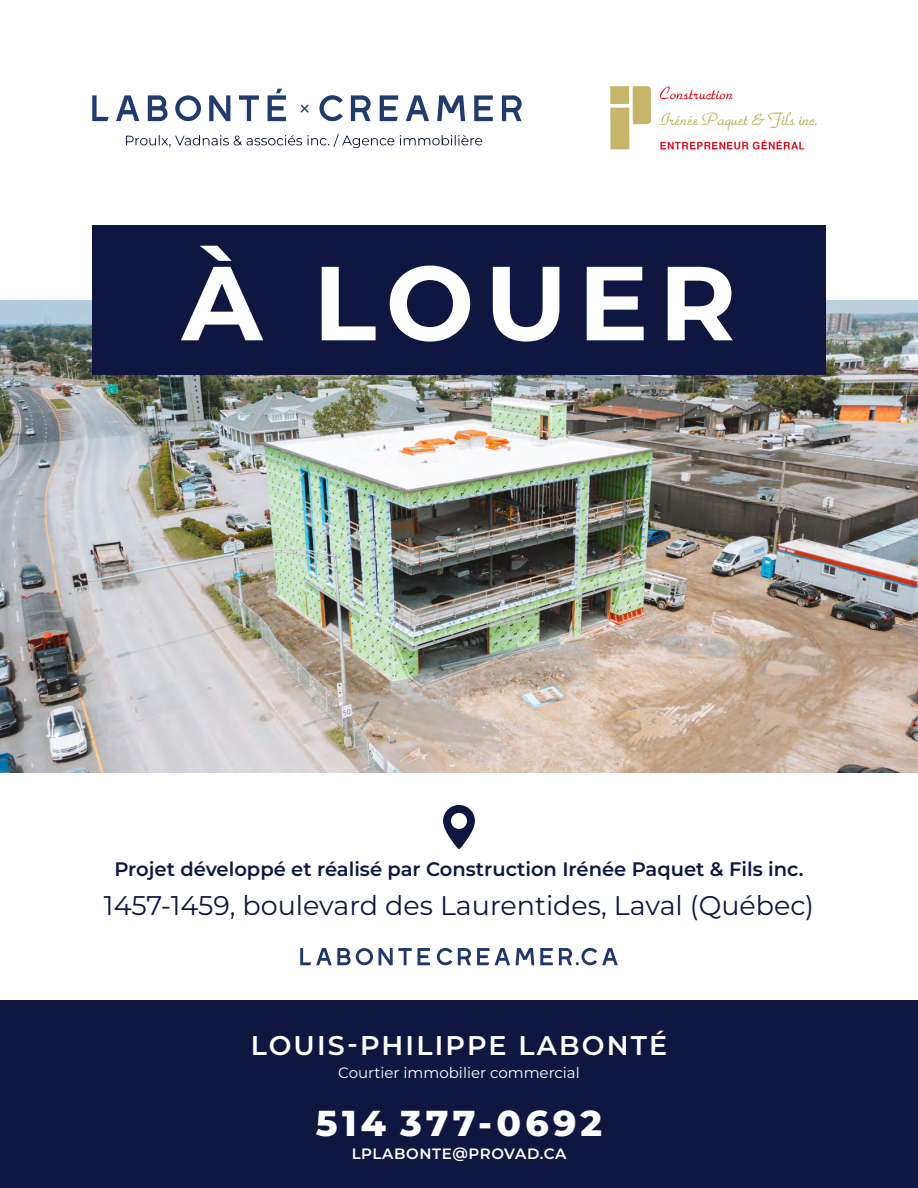
<style>
.page{position:relative;width:918px;height:1188px;background:#fff}
.page>*{position:absolute;margin:0;border:0;box-sizing:border-box;transform-origin:0 0}
.t1{font:700 105px "Montserrat";letter-spacing:.1em;color:#fff}
.t2{font:800 36px "Montserrat";letter-spacing:.12em;color:#fff}
.t3{font:27px "Montserrat";color:#0f1740}
.t4{font:600 27px "Montserrat";letter-spacing:.08em;color:#fff}
.t5{font:600 19.5px "Montserrat";color:#0f1740}
.t6{font:15px "Montserrat";color:#fff}
.t7{font:600 15px "Montserrat";letter-spacing:.04em;color:#fff}
</style>
<div class="page">
<div style="left:0;top:1000px;width:918px;height:188px;background:#0f1740"></div>
<img style="left:0;top:300px;width:918px;height:472px">
<svg style="left:92px;top:95px;width:17px;height:26px"></svg>
<svg style="left:116px;top:95px;width:23px;height:26px"></svg>
<svg style="left:148px;top:95px;width:20px;height:26px"></svg>
<svg style="left:175px;top:95px;width:26px;height:26px"></svg>
<svg style="left:209px;top:95px;width:21px;height:26px"></svg>
<svg style="left:239px;top:95px;width:20px;height:26px"></svg>
<svg style="left:319px;top:95px;width:24px;height:26px"></svg>
<svg style="left:351px;top:95px;width:20px;height:26px"></svg>
<svg style="left:380px;top:95px;width:18px;height:26px"></svg>
<svg style="left:474px;top:95px;width:19px;height:26px"></svg>
<svg style="left:406px;top:95px;width:23px;height:26px"></svg>
<svg style="left:437px;top:95px;width:28px;height:26px"></svg>
<svg style="left:502px;top:95px;width:20px;height:26px"></svg>
<svg style="left:268px;top:89px;width:18px;height:32px"></svg>
<svg style="left:301px;top:104px;width:8px;height:9px"></svg>
<svg style="left:126px;top:134px;width:356px;height:14px"></svg>
<div style="left:92px;top:225px;width:734px;height:150px;background:#0f1740"></div>
<svg style="left:443px;top:805px;width:32px;height:44px"></svg>
<svg style="left:300px;top:948px;width:112px;height:17px"></svg>
<svg style="left:418px;top:948px;width:12px;height:17px"></svg>
<svg style="left:437px;top:948px;width:15px;height:17px"></svg>
<svg style="left:458px;top:948px;width:13px;height:17px"></svg>
<svg style="left:477px;top:948px;width:12px;height:17px"></svg>
<svg style="left:540px;top:948px;width:13px;height:17px"></svg>
<svg style="left:495px;top:948px;width:15px;height:17px"></svg>
<svg style="left:516px;top:948px;width:18px;height:17px"></svg>
<svg style="left:559px;top:948px;width:59px;height:17px"></svg>
<img style="left:610px;top:86px;width:207px;height:64px">
<h1 class="t1" style="left:182px;top:233px;width:556px">À LOUER</h1>
<p class="t5" style="left:114px;top:857px;width:691px">Projet développé et réalisé par Construction Irénée Paquet &amp; Fils inc.</p>
<h3 class="t3" style="left:104px;top:888px;width:712px">1457-1459, boulevard des Laurentides, Laval (Québec)</h3>
<h3 class="t4" style="left:251px;top:1027px;width:418px">LOUIS-PHILIPPE LABONTÉ</h3>
<p class="t6" style="left:338px;top:1063px;width:243px">Courtier immobilier commercial</p>
<h2 class="t2" style="left:316px;top:1097px;width:288px">514 377-0692</h2>
<p class="t7" style="left:352px;top:1144px;width:216px">LPLABONTE@PROVAD.CA</p>
</div>
